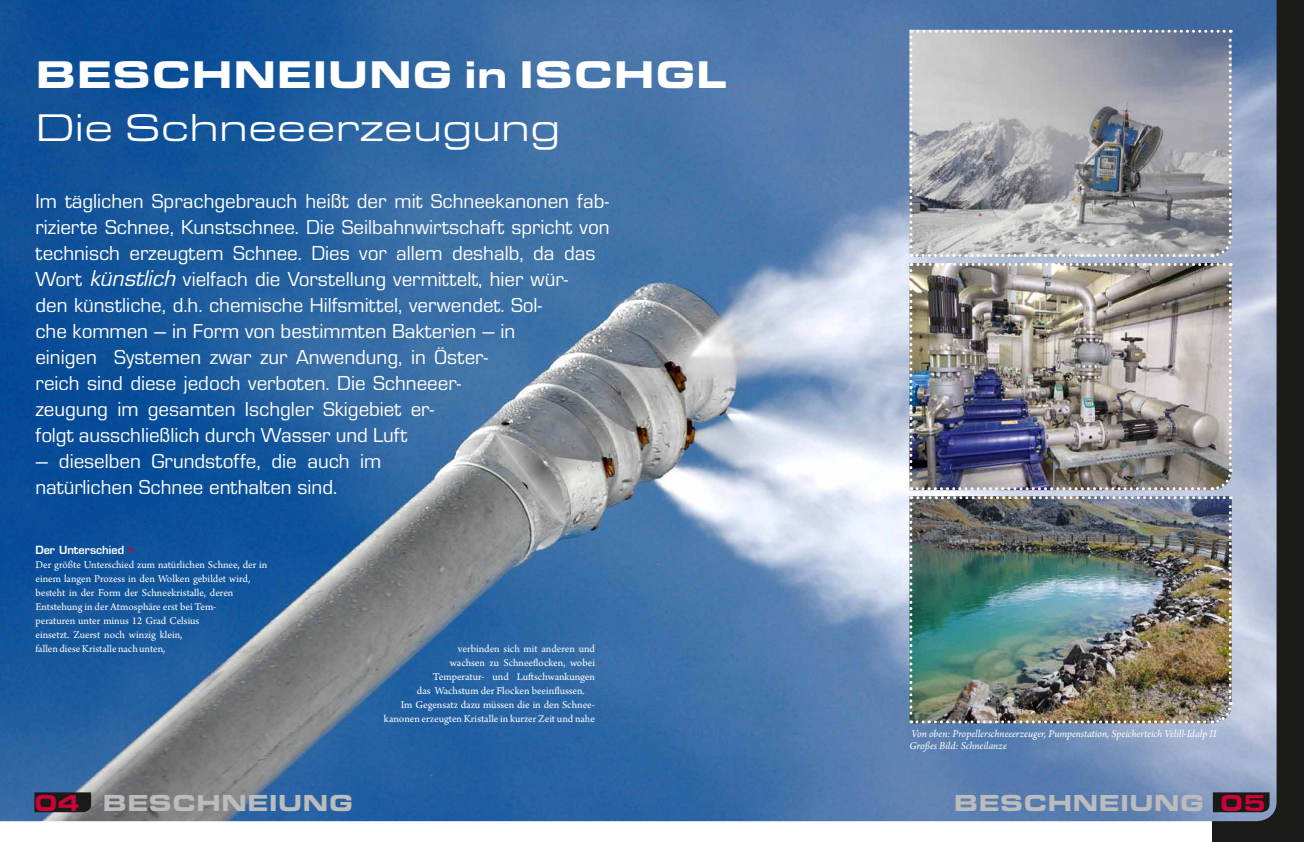
<style>
.page{position:relative;width:1304px;height:842px;background:#fff}
.page>*{position:absolute;margin:0;border:0;box-sizing:border-box;transform-origin:0 0}
.t1{font:40px "Eurostile Extended Black DTC";color:#fff}
.t2{font:40px "Eurostile Extended Roman DTC";color:#fff}
.t3{font:24px "Eurostile Extended Black DTC";color:#bbbcbd}
.t4{font:21px/26px "Eurostile Roman DTC";color:#fff}
.t5{font:11px/14px "Arno Pro";color:#fff}
.t6{font:italic 11px/12px "Arno Pro";letter-spacing:-.005em;color:#fff}
.t7{font:600 11px "Eurostile";color:#fff}
.s1{font-family:"Eurostile";font-style:italic}
.s2{color:#ca0237}
</style>
<div class="page">
<div style="left:1213px;top:0;width:91px;height:842px;background:#1a1a18"></div>
<img style="left:0;top:0;width:1277px;height:821px">
<svg style="left:34px;top:792px;width:57px;height:20px"></svg>
<svg style="left:1213px;top:792px;width:57px;height:20px"></svg>
<img style="left:909px;top:30px;width:324px;height:695px">
<h1 class="t1" style="left:35px;top:52px;width:693px">BESCHNEIUNG in ISCHGL</h1>
<h1 class="t2" style="left:35px;top:107px;width:526px">Die Schneeerzeugung</h1>
<p class="t4" style="left:35px;top:189px;width:576px">Im täglichen Sprachgebrauch heißt der mit Schneekanonen fab&shy;rizierte Schnee, Kunstschnee. Die Seilbahnwirtschaft spricht von technisch erzeugtem Schnee. Dies vor allem deshalb, da das Wort <span class="s1">künstlich</span> vielfach die Vorstellung vermittelt, hier wür-<br>den künstliche, d.h. chemische Hilfsmittel, verwendet. Sol-<br>che kommen – in Form von bestimmten Bakterien – in<br>einigen Systemen zwar zur Anwendung, in Öster-<br>reich sind diese jedoch verboten. Die Schneeer-<br>zeugung im gesamten Ischgler Skigebiet er-<br>folgt ausschließlich durch Wasser und Luft</p>
<p class="t4" style="left:35px;top:449px;width:348px">– dieselben Grundstoffe, die auch im natürlichen Schnee enthalten sind.</p>
<p class="t7" style="left:35px;top:543px;width:100px">Der Unterschied <span class="s2">•</span></p>
<p class="t5" style="left:35px;top:558px;width:234px">Der größte Unterschied zum natürlichen Schnee, der in einem langen Prozess in den Wolken gebildet wird, besteht in der Form der Schneekristalle, deren Entstehung in der Atmosphäre erst bei Tem-<br>peraturen unter minus 12 Grad Celsius<br>einsetzt. Zuerst noch winzig klein,<br>fallen diese Kristalle nach unten,</p>
<p class="t5" style="left:458px;top:642px;width:139px">verbinden sich mit anderen und</p>
<p class="t5" style="left:450px;top:656px;width:146px">wachsen zu Schneeflocken, wobei</p>
<p class="t5" style="left:433px;top:670px;width:164px">Temperatur- und Luftschwankungen</p>
<p class="t5" style="left:417px;top:684px;width:169px">das Wachstum der Flocken beeinflussen.</p>
<p class="t5" style="left:401px;top:698px;width:196px">Im Gegensatz dazu müssen die in den Schnee-</p>
<p class="t5" style="left:384px;top:712px;width:213px">kanonen erzeugten Kristalle in kurzer Zeit und nahe</p>
<p class="t6" style="left:909px;top:728px;width:309px">Von oben: Propellerschneeerzeuger, Pumpenstation, Speicherteich Velill-Idalp II<br>Großes Bild: Schneilanze</p>
<p class="t3" style="left:34px;top:789px;width:320px"><span class="s2">04</span> BESCHNEIUNG</p>
<p class="t3" style="left:954px;top:789px;width:313px">BESCHNEIUNG <span class="s2">05</span></p>
</div>
